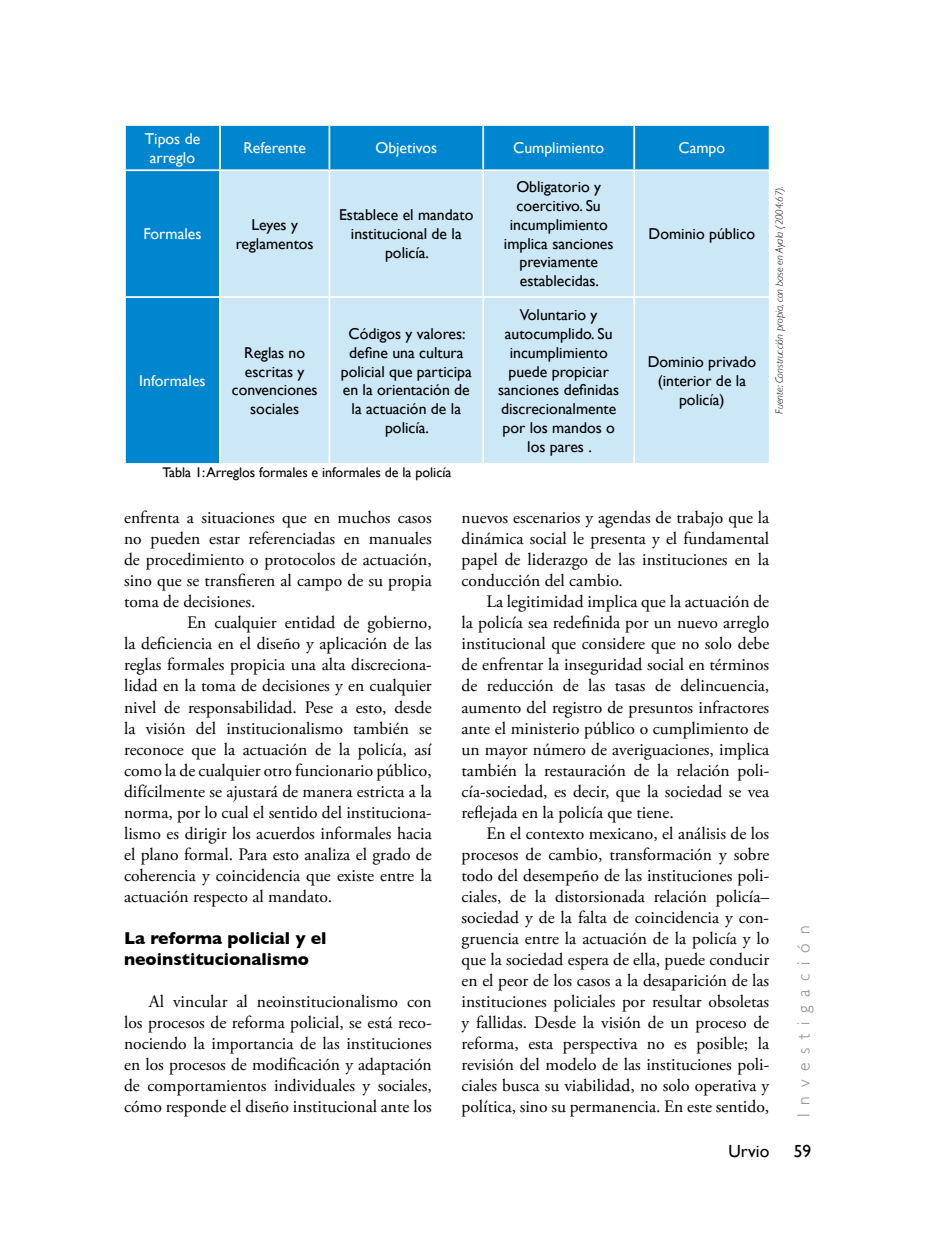
<style>
.page{position:relative;width:943px;height:1241px;background:#fff}
.page>*{position:absolute;margin:0;border:0;box-sizing:border-box;transform-origin:0 0}
.t1{font:17.5px/21px "Adobe Garamond Pro";color:#000;text-align:justify}
.t2{font:700 17.5px/21px "Gill Sans";color:#000}
.t3{font:300 17.5px "Gill Sans";letter-spacing:.5em;color:#898989}
.t4{font:17.5px "Gill Sans";color:#000}
.t5{font:15.75px/18.9px "Gill Sans";color:#000;text-align:center}
.t6{font:15.75px/18.9px "Gill Sans";color:#fff;text-align:center}
.t7{font:14px "Gill Sans";color:#000}
.t8{font:italic 300 10.5px "Gill Sans";color:#000}
</style>
<div class="page">
<div style="left:126px;top:126px;width:642px;height:337px;background:#0085cf"></div>
<div style="left:221px;top:171px;width:547px;height:292px;background:#cce7f5"></div>
<hr style="left:219px;top:126px;width:2px;height:43px;background:#fff">
<hr style="left:328px;top:126px;width:2px;height:43px;background:#fff">
<hr style="left:482px;top:126px;width:2px;height:43px;background:#fff">
<hr style="left:633px;top:126px;width:2px;height:43px;background:#fff">
<hr style="left:124px;top:169px;width:96px;height:2px;background:#fff">
<hr style="left:220px;top:169px;width:109px;height:2px;background:#fff">
<hr style="left:219px;top:171px;width:2px;height:125px;background:#fff">
<hr style="left:329px;top:169px;width:154px;height:2px;background:#fff">
<hr style="left:328px;top:171px;width:2px;height:125px;background:#fff">
<hr style="left:483px;top:169px;width:151px;height:2px;background:#fff">
<hr style="left:482px;top:171px;width:2px;height:125px;background:#fff">
<hr style="left:634px;top:169px;width:136px;height:2px;background:#fff">
<hr style="left:633px;top:171px;width:2px;height:125px;background:#fff">
<hr style="left:124px;top:296px;width:96px;height:2px;background:#fff">
<hr style="left:220px;top:296px;width:109px;height:2px;background:#fff">
<hr style="left:219px;top:298px;width:2px;height:165px;background:#fff">
<hr style="left:329px;top:296px;width:154px;height:2px;background:#fff">
<hr style="left:328px;top:298px;width:2px;height:165px;background:#fff">
<hr style="left:483px;top:296px;width:151px;height:2px;background:#fff">
<hr style="left:482px;top:298px;width:2px;height:165px;background:#fff">
<hr style="left:634px;top:296px;width:136px;height:2px;background:#fff">
<hr style="left:633px;top:298px;width:2px;height:165px;background:#fff">
<p class="t6" style="left:145px;top:129px;width:57px">Tipos de arreglo</p>
<p class="t6" style="left:243px;top:138px;width:64px">Referente</p>
<p class="t6" style="left:375px;top:138px;width:63px">Objetivos</p>
<p class="t6" style="left:513px;top:138px;width:92px">Cumplimiento</p>
<p class="t6" style="left:678px;top:138px;width:48px">Campo</p>
<p class="t6" style="left:143px;top:224px;width:60px">Formales</p>
<p class="t5" style="left:236px;top:215px;width:79px">Leyes y reglamentos</p>
<p class="t5" style="left:339px;top:205px;width:136px">Establece el mandato institucional de la policía.</p>
<p class="t6" style="left:139px;top:371px;width:68px">Informales</p>
<p class="t5" style="left:232px;top:342px;width:87px">Reglas no escritas y convenciones sociales</p>
<p class="t5" style="left:341px;top:324px;width:132px">Códigos y valores: define una cultura policial que participa en la orientación de la actuación de la policía.</p>
<p class="t7" style="left:162px;top:464px;width:290px">Tabla 1: Arreglos formales e informales de la policía</p>
<p class="t5" style="left:504px;top:177px;width:111px">Obligatorio y coercitivo. Su incumplimiento implica sanciones previamente establecidas.</p>
<p class="t5" style="left:498px;top:305px;width:123px">Voluntario y autocumplido. Su incumplimiento puede propiciar sanciones definidas discrecionalmente por los mandos o los pares .</p>
<p class="t5" style="left:648px;top:224px;width:108px">Dominio público</p>
<p class="t5" style="left:647px;top:352px;width:110px">Dominio privado (interior de la policía)</p>
<p class="t8" style="left:773px;top:413px;width:229px;rotate:-90deg">Fuente: Construcción propia, con base en Ayala (2004:67).</p>
<p class="t1" style="left:124px;top:508px;width:309px">enfrenta a situaciones que en muchos casos no pueden estar referenciadas en manuales de procedimiento o protocolos de actuación, sino que se transfieren al campo de su propia toma de decisiones.</p>
<p class="t1" style="left:124px;top:613px;width:309px;text-indent:63px">En cualquier entidad de gobierno, la deficiencia en el diseño y aplicación de las reglas formales propicia una alta discreciona&shy;lidad en la toma de decisiones y en cualquier nivel de responsabilidad. Pese a esto, desde la visión del institucionalismo también se reconoce que la actuación de la policía, así como la de cualquier otro funcionario público, difícilmente se ajustará de manera estricta a la norma, por lo cual el sentido del instituciona&shy;lismo es dirigir los acuerdos informales hacia el plano formal. Para esto analiza el grado de coherencia y coincidencia que existe entre la actuación respecto al mandato.</p>
<p class="t2" style="left:124px;top:926px;width:204px">La reforma policial y el neoinstitucionalismo</p>
<p class="t1" style="left:124px;top:991px;width:309px;text-indent:25px">Al vincular al neoinstitucionalismo con los procesos de reforma policial, se está reco&shy;nociendo la importancia de las instituciones en los procesos de modificación y adaptación de comportamientos individuales y sociales, cómo responde el diseño institucional ante los</p>
<p class="t1" style="left:461px;top:508px;width:309px">nuevos escenarios y agendas de trabajo que la dinámica social le presenta y el fundamental papel de liderazgo de las instituciones en la conducción del cambio.</p>
<p class="t1" style="left:461px;top:592px;width:309px;text-indent:25px">La legitimidad implica que la actuación de la policía sea redefinida por un nuevo arreglo institucional que considere que no solo debe de enfrentar la inseguridad social en términos de reducción de las tasas de delincuencia, aumento del registro de presuntos infractores ante el ministerio público o cumplimiento de un mayor número de averiguaciones, implica también la restauración de la relación poli&shy;cía-sociedad, es decir, que la sociedad se vea reflejada en la policía que tiene.</p>
<p class="t1" style="left:461px;top:823px;width:309px;text-indent:25px">En el contexto mexicano, el análisis de los procesos de cambio, transformación y sobre todo del desempeño de las instituciones poli&shy;ciales, de la distorsionada relación policía– sociedad y de la falta de coincidencia y con&shy;gruencia entre la actuación de la policía y lo que la sociedad espera de ella, puede conducir en el peor de los casos a la desaparición de las instituciones policiales por resultar obsoletas y fallidas. Desde la visión de un proceso de reforma, esta perspectiva no es posible; la revisión del modelo de las instituciones poli&shy;ciales busca su viabilidad, no solo operativa y política, sino su permanencia. En este sentido,</p>
<p class="t3" style="left:793px;top:1116px;width:192px;rotate:-90deg">Investigación</p>
<p class="t4" style="left:728px;top:1140px;width:43px">Urvio</p>
<p class="t4" style="left:793px;top:1140px;width:19px">59</p>
</div>
